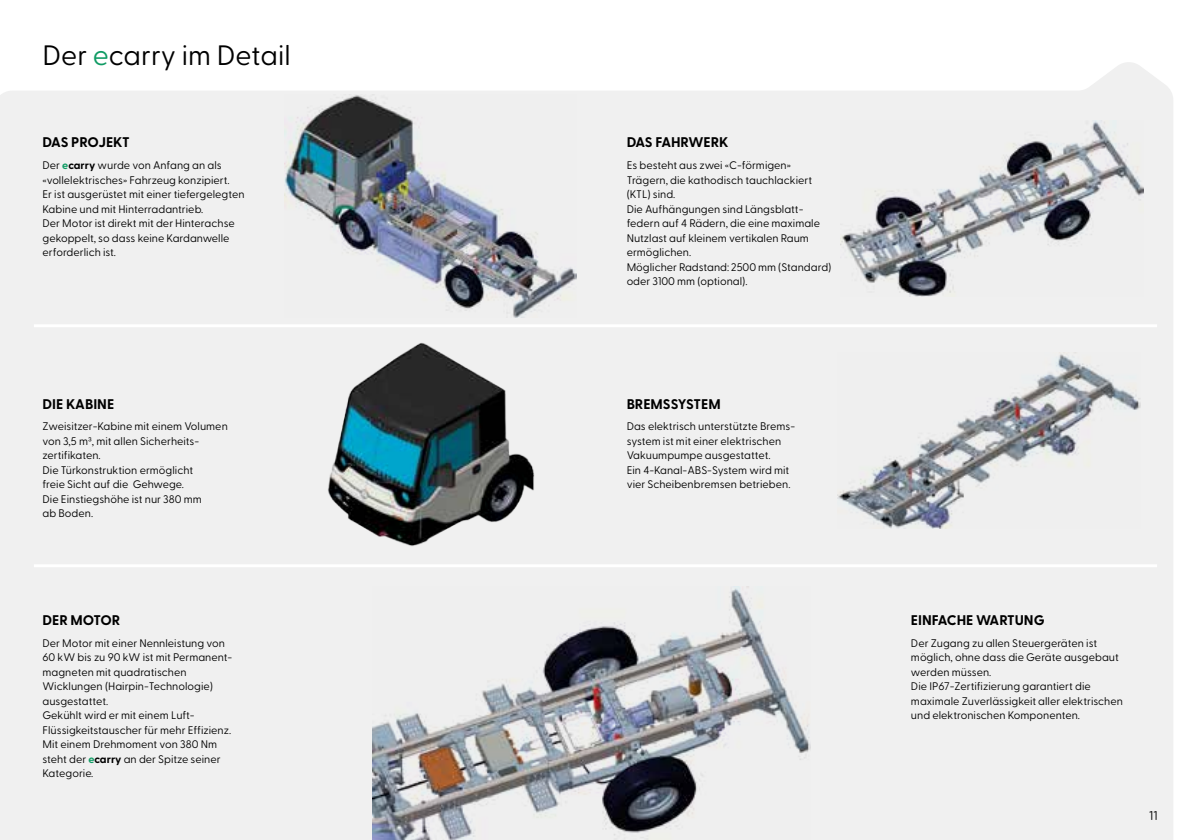
<style>
.page{position:relative;width:1191px;height:840px;background:#fff}
.page>*{position:absolute;margin:0;border:0;box-sizing:border-box;transform-origin:0 0}
.t1{font:28px "Greycliff CF";color:#000}
.t2{font:700 14px "Greycliff CF";color:#000}
.t3{font:700 14px "Greycliff CF";letter-spacing:-.02em;color:#000}
.t4{font:11.4px "Comfortaa";color:#000}
.t5{font:11px/14.4px "Greycliff CF";color:#000}
.s1{color:#109b64}
.s2{font-weight:700;color:#109b64}
.s3{font-weight:700}
</style>
<div class="page">
<div style="left:0;top:62px;width:1173px;height:777px;background:#f0f0f0"></div>
<img style="left:319px;top:336px;width:221px;height:217px">
<img style="left:284px;top:94px;width:292px;height:224px">
<img style="left:840px;top:121px;width:303px;height:176px">
<img style="left:372px;top:586px;width:438px;height:253px">
<img style="left:837px;top:352px;width:303px;height:176px">
<hr style="left:34px;top:324px;width:1123px;height:3px;background:#fff">
<hr style="left:34px;top:564px;width:1123px;height:3px;background:#fff">
<h1 class="t1" style="left:43px;top:34px;width:250px">Der <span class="s1">e</span>carry im Detail</h1>
<p class="t3" style="left:43px;top:132px;width:89px">DAS PROJEKT</p>
<p class="t5" style="left:43px;top:157px;width:204px">Der <span class="s2">e</span><span class="s3">carry</span> wurde von Anfang an als «vollelektrisches» Fahrzeug konzipiert.<br>Er ist ausgerüstet mit einer tiefergelegten Kabine und mit Hinterradantrieb.<br>Der Motor ist direkt mit der Hinterachse gekoppelt, so dass keine Kardanwelle erforderlich ist.</p>
<p class="t2" style="left:43px;top:392px;width:73px">DIE KABINE</p>
<p class="t5" style="left:43px;top:418px;width:187px">Zweisitzer-Kabine mit einem Volumen von 3,5 m3, mit allen Sicherheits&shy;zertifikaten.<br>Die Türkonstruktion ermöglicht<br>freie Sicht auf die Gehwege.<br>Die Einstiegshöhe ist nur 380 mm<br>ab Boden.</p>
<p class="t2" style="left:43px;top:609px;width:79px">DER MOTOR</p>
<p class="t5" style="left:43px;top:634px;width:191px">Der Motor mit einer Nennleistung von<br>60 kW bis zu 90 kW ist mit Permanent&shy;magneten mit quadratischen<br>Wicklungen (Hairpin-Technologie) ausgestattet.<br>Gekühlt wird er mit einem Luft-<br>Flüssigkeitstauscher für mehr Effizienz.<br>Mit einem Drehmoment von 380 Nm steht der <span class="s2">e</span><span class="s3">carry</span> an der Spitze seiner<br>Kategorie.</p>
<p class="t2" style="left:626px;top:132px;width:103px">DAS FAHRWERK</p>
<p class="t5" style="left:626px;top:157px;width:206px">Es besteht aus zwei «C-förmigen»<br>Trägern, die kathodisch tauchlackiert (KTL) sind.<br>Die Aufhängungen sind Längsblatt&shy;federn auf 4 Rädern, die eine maximale<br>Nutzlast auf kleinem vertikalen Raum ermöglichen.<br>Möglicher Radstand: 2500 mm (Standard) oder 3100 mm (optional).</p>
<p class="t2" style="left:626px;top:392px;width:95px">BREMSSYSTEM</p>
<p class="t5" style="left:626px;top:418px;width:170px">Das elektrisch unterstützte Brems&shy;system ist mit einer elektrischen Vakuumpumpe ausgestattet.<br>Ein 4-Kanal-ABS-System wird mit vier Scheibenbremsen betrieben.</p>
<p class="t2" style="left:911px;top:609px;width:135px">EINFACHE WARTUNG</p>
<p class="t5" style="left:911px;top:634px;width:214px">Der Zugang zu allen Steuergeräten ist möglich, ohne dass die Geräte ausgebaut werden müssen.<br>Die IP67-Zertifizierung garantiert die maximale Zuverlässigkeit aller elektrischen und elektronischen Komponenten.</p>
<p class="t4" style="left:1149px;top:804px;width:10px">11</p>
</div>
